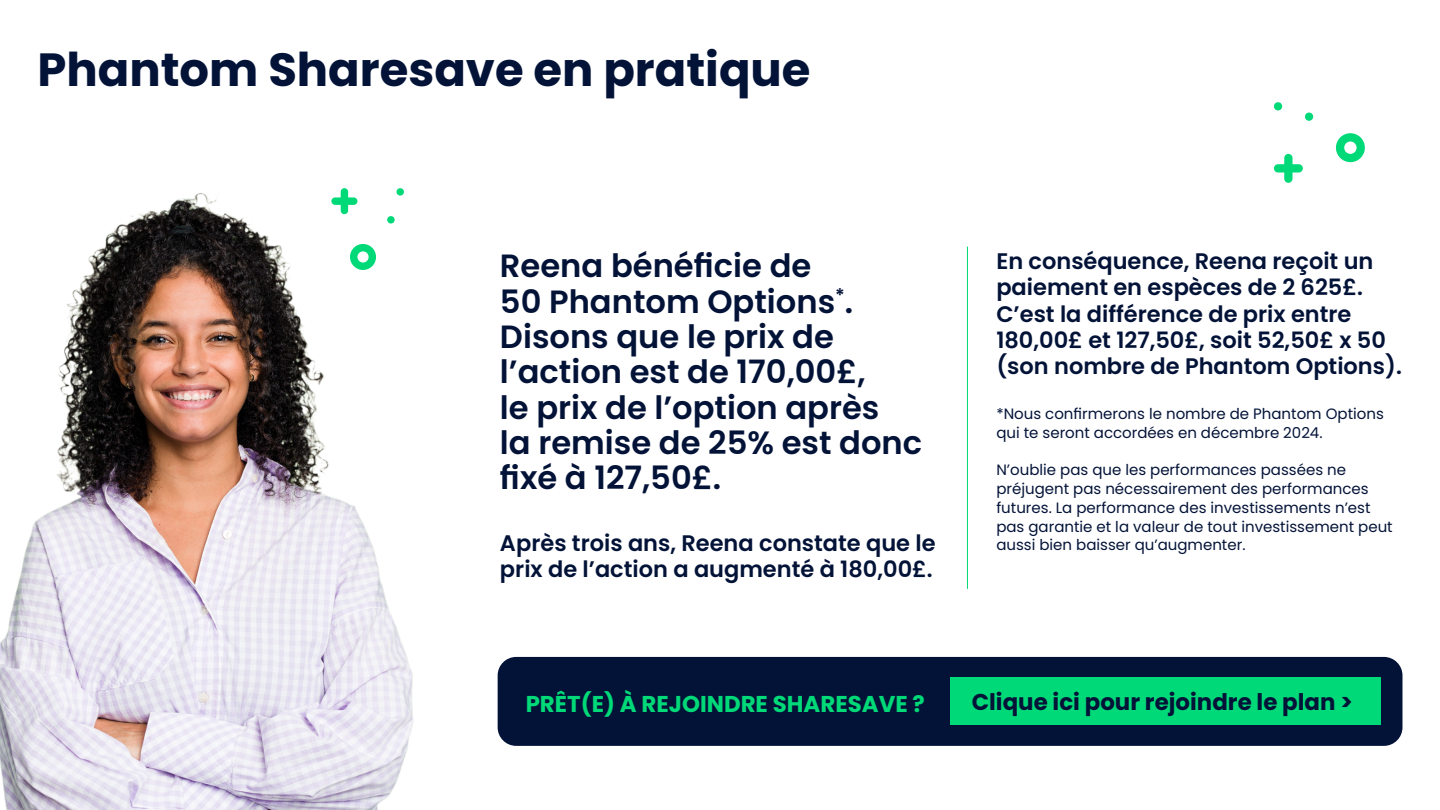
<style>
.page{position:relative;width:1440px;height:810px;background:#fff}
.page>*{position:absolute;margin:0;border:0;box-sizing:border-box;transform-origin:0 0}
.t1{font:700 46.5px "Poppins";color:#031338}
.t2{font:600 32.17px/35.4px "Poppins";color:#031338}
.t3{font:700 22.88px "Poppins";color:#031338}
.t4{font:700 22.88px "Poppins";color:#00d978}
.t5{font:600 22.5px/26.2px "Poppins";color:#031338}
.t6{font:15px/18.8px "Poppins";color:#031338}
</style>
<div class="page">
<img style="left:0;top:193px;width:589px;height:617px">
<svg style="left:331px;top:188px;width:26px;height:26px"></svg>
<svg style="left:387px;top:216px;width:8px;height:7px"></svg>
<svg style="left:396px;top:188px;width:8px;height:8px"></svg>
<svg style="left:350px;top:244px;width:26px;height:26px"></svg>
<svg style="left:1274px;top:154px;width:29px;height:29px"></svg>
<svg style="left:1305px;top:113px;width:8px;height:8px"></svg>
<svg style="left:1274px;top:102px;width:8px;height:8px"></svg>
<svg style="left:1336px;top:133px;width:29px;height:29px"></svg>
<hr style="left:967px;top:247px;width:1px;height:342px;background:#00d978">
<div style="left:498px;top:657px;width:905px;height:89px;background:#031338;border-radius:19px"></div>
<div style="left:951px;top:678px;width:430px;height:47px;background:#00d978"></div>
<h1 class="t1" style="left:38px;top:43px;width:775px">Phantom Sharesave en pratique</h1>
<h2 class="t2" style="left:500px;top:248px;width:424px">Reena bénéficie de<br>50 Phantom Options<sup>*</sup>.<br>Disons que le prix de l’action est de 170,00£,<br>le prix de l’option après<br>la remise de 25% est donc fixé à 127,50£.</h2>
<h3 class="t5" style="left:500px;top:530px;width:437px">Après trois ans, Reena constate que le prix de l’action a augmenté à 180,00£.</h3>
<h3 class="t5" style="left:996px;top:248px;width:407px">En conséquence, Reena reçoit un paiement en espèces de 2 625£.<br>C’est la différence de prix entre<br>180,00£ et 127,50£, soit 52,50£ x 50 (son nombre de Phantom Options).</h3>
<p class="t6" style="left:996px;top:405px;width:389px">*Nous confirmerons le nombre de Phantom Options qui te seront accordées en décembre 2024.</p>
<p class="t6" style="left:996px;top:461px;width:398px">N’oublie pas que les performances passées ne préjugent pas nécessairement des performances futures. La performance des investissements n’est pas garantie et la valeur de tout investissement peut aussi bien baisser qu’augmenter.</p>
<h3 class="t4" style="left:526px;top:690px;width:401px">PRÊT(E) À REJOINDRE SHARESAVE ?</h3>
<h3 class="t3" style="left:972px;top:689px;width:383px">Clique ici pour rejoindre le plan &gt;</h3>
</div>
